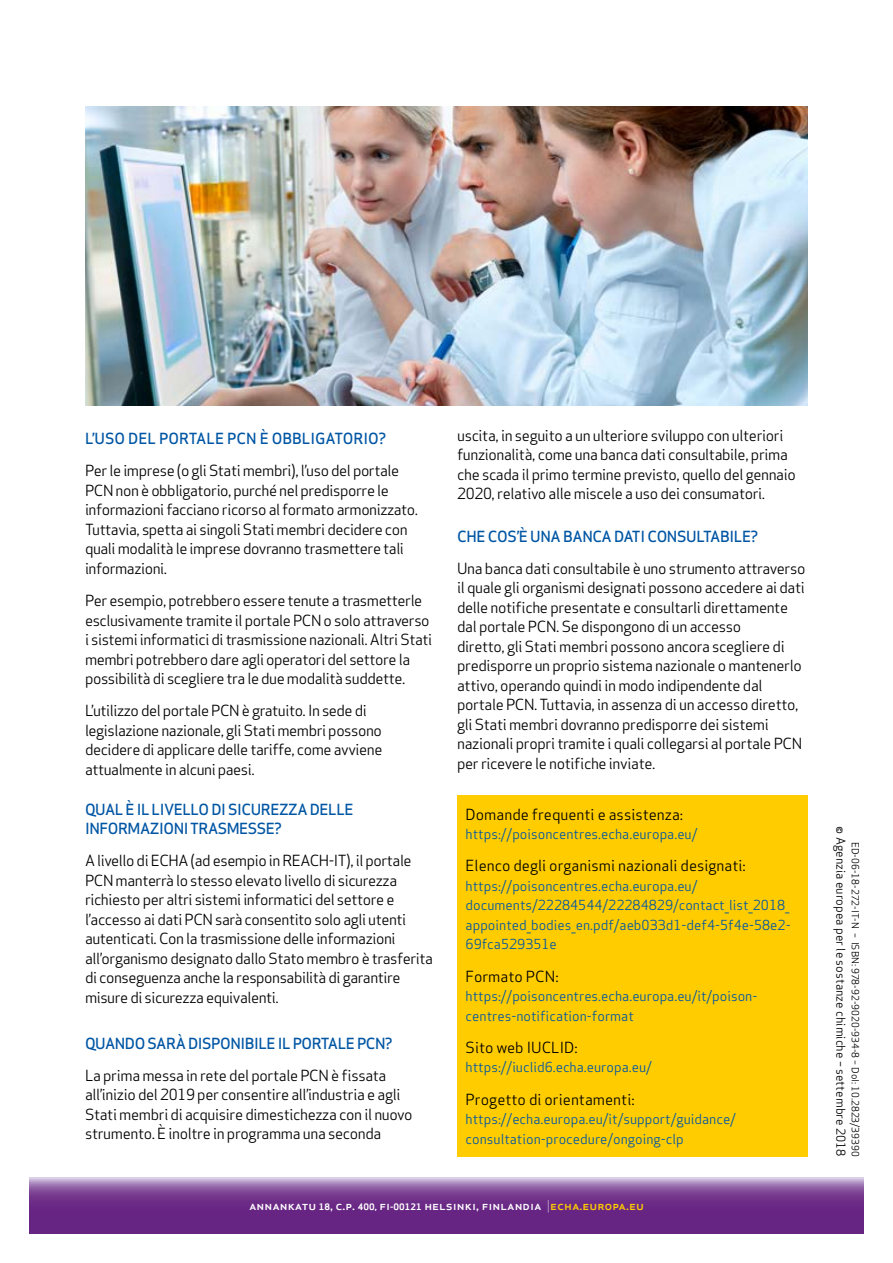
<style>
.page{position:relative;width:893px;height:1263px;background:#fff}
.page>*{position:absolute;margin:0;border:0;box-sizing:border-box;transform-origin:0 0}
.t1{font:15px/19.5px "Apex Sans";letter-spacing:-.03em;color:#000}
.t2{font:500 15px/19.5px "Apex Sans";letter-spacing:-.03em;color:#0056a4}
.t3{font:15px "Apex Sans";color:#000}
.t4{font:500 15px "Apex Sans";color:#0056a4}
.t5{font:13.5px/19.5px "Apex Sans";color:#0056a4}
.t6{font:500 12.15px "Apex Sans";color:#fff;scale:1.08 1}
.t7{font:12px "Apex Sans";color:#000}
.t8{font:9.75px "Apex Sans";color:#000}
.s1{font-weight:700;font-size:8.7px}
.s2{font-weight:700;font-size:8.25px}
.s3{font-weight:300}
.s4{color:#fc0}
</style>
<div class="page">
<svg style="left:30px;top:1178px;width:833px;height:55px;background:#793f92"></svg>
<div style="left:457px;top:795px;width:351px;height:362px;background:#fc0"></div>
<img style="left:85px;top:107px;width:723px;height:298px">
<p class="t4" style="left:85px;top:425px;width:303px">L’USO DEL PORTALE PCN È OBBLIGATORIO?</p>
<p class="t1" style="left:85px;top:460px;width:335px">Per le imprese (o gli Stati membri), l’uso del portale PCN non è obbligatorio, purché nel predisporre le informazioni facciano ricorso al formato armonizzato.<br>Tuttavia, spetta ai singoli Stati membri decidere con quali modalità le imprese dovranno trasmettere tali informazioni.</p>
<p class="t1" style="left:85px;top:589px;width:349px">Per esempio, potrebbero essere tenute a trasmetterle esclusivamente tramite il portale PCN o solo attraverso i sistemi informatici di trasmissione nazionali. Altri Stati membri potrebbero dare agli operatori del settore la possibilità di scegliere tra le due modalità suddette.</p>
<p class="t1" style="left:85px;top:700px;width:299px">L’utilizzo del portale PCN è gratuito. In sede di legislazione nazionale, gli Stati membri possono decidere di applicare delle tariffe, come avviene attualmente in alcuni paesi.</p>
<p class="t2" style="left:85px;top:797px;width:270px">QUAL È IL LIVELLO DI SICUREZZA DELLE<br>INFORMAZIONI TRASMESSE?</p>
<p class="t1" style="left:85px;top:850px;width:349px">A livello di ECHA (ad esempio in REACH-IT), il portale PCN manterrà lo stesso elevato livello di sicurezza richiesto per altri sistemi informatici del settore e l’accesso ai dati PCN sarà consentito solo agli utenti autenticati. Con la trasmissione delle informazioni all’organismo designato dallo Stato membro è trasferita di conseguenza anche la responsabilità di garantire misure di sicurezza equivalenti.</p>
<p class="t2" style="left:85px;top:1031px;width:309px">QUANDO SARÀ DISPONIBILE IL PORTALE PCN?</p>
<p class="t1" style="left:85px;top:1064px;width:329px">La prima messa in rete del portale PCN è fissata all’inizio del 2019 per consentire all’industria e agli Stati membri di acquisire dimestichezza con il nuovo strumento. È inoltre in programma una seconda</p>
<p class="t1" style="left:457px;top:424px;width:340px">uscita, in seguito a un ulteriore sviluppo con ulteriori funzionalità, come una banca dati consultabile, prima che scada il primo termine previsto, quello del gennaio 2020, relativo alle miscele a uso dei consumatori.</p>
<p class="t2" style="left:457px;top:524px;width:303px">CHE COS’È UNA BANCA DATI CONSULTABILE?</p>
<p class="t1" style="left:457px;top:557px;width:350px">Una banca dati consultabile è uno strumento attraverso il quale gli organismi designati possono accedere ai dati delle notifiche presentate e consultarli direttamente dal portale PCN. Se dispongono di un accesso<br>diretto, gli Stati membri possono ancora scegliere di predisporre un proprio sistema nazionale o mantenerlo attivo, operando quindi in modo indipendente dal portale PCN. Tuttavia, in assenza di un accesso diretto, gli Stati membri dovranno predisporre dei sistemi nazionali propri tramite i quali collegarsi al portale PCN per ricevere le notifiche inviate.</p>
<p class="t3" style="left:466px;top:802px;width:219px">Domande frequenti e assistenza:</p>
<p class="t5" style="left:466px;top:823px;width:233px">https://poisoncentres.echa.europa.eu/</p>
<p class="t3" style="left:466px;top:854px;width:282px">Elenco degli organismi nazionali designati:</p>
<p class="t5" style="left:466px;top:875px;width:327px">https://poisoncentres.echa.europa.eu/ documents/22284544/22284829/contact_list_2018_ appointed_bodies_en.pdf/aeb033d1-def4-5f4e-58e2- 69fca529351e</p>
<p class="t3" style="left:466px;top:964px;width:94px">Formato PCN:</p>
<p class="t5" style="left:466px;top:985px;width:293px">https://poisoncentres.echa.europa.eu/it/poison&shy;centres-notification-format</p>
<p class="t3" style="left:466px;top:1035px;width:114px">Sito web IUCLID:</p>
<p class="t5" style="left:466px;top:1056px;width:188px">https://iuclid6.echa.europa.eu/</p>
<p class="t3" style="left:466px;top:1087px;width:171px">Progetto di orientamenti:</p>
<p class="t5" style="left:466px;top:1108px;width:272px">https://echa.europa.eu/it/support/guidance/ consultation-procedure/ongoing-clp</p>
<p class="t6" style="left:249px;top:1195px;width:367px">annankatu <span class="s1">18</span>, c.p. <span class="s1">400,</span> fi<span class="s2">-</span><span class="s1">00121</span> helsinki, finlandia <span class="s3">|</span><span class="s4">echa.europa.eu</span></p>
<p class="t7" style="left:851px;top:826px;width:332px;rotate:90deg">© Agenzia europea per le sostanze chimiche – settembre 2018</p>
<p class="t8" style="left:863px;top:842px;width:316px;rotate:90deg">ED-06-18-272-IT-N – ISBN: 978-92-9020-934-8 – DoI: 10.2823/39390</p>
</div>
